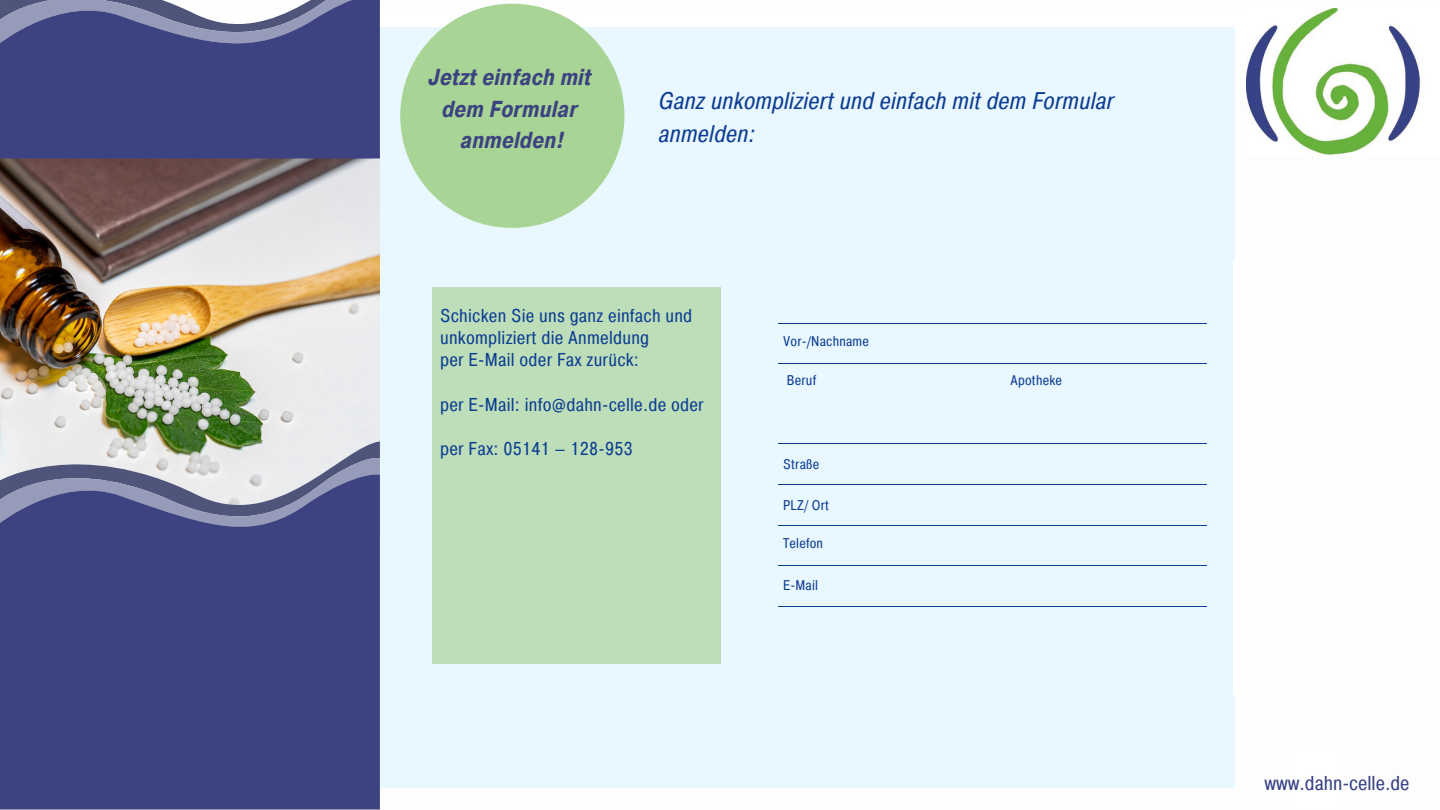
<style>
.page{position:relative;width:1440px;height:810px;background:#fff}
.page>*{position:absolute;margin:0;border:0;box-sizing:border-box;transform-origin:0 0}
.t1{font:italic 24px/33px "Pragmatica Cond";letter-spacing:.005em;color:#0d3d92}
.t2{font:italic 700 23px "Pragmatica Cond";color:#3c4380}
.t3{font:20px "Pragmatica Cond";color:#384286}
.t4{font:18.5px/22.1px "Pragmatica Cond";letter-spacing:.015em;color:#0d3d92}
.t5{font:14px "Pragmatica Cond";letter-spacing:.015em;color:#0d3d92}
</style>
<div class="page">
<div style="left:380px;top:253px;width:859px;height:446px;background:#e9f7ff"></div>
<div style="left:1234px;top:253px;width:5px;height:446px;background:#fff"></div>
<hr style="left:778px;top:323px;width:428px;height:1px;background:#0d3d92">
<hr style="left:778px;top:363px;width:428px;height:1px;background:#0d3d92">
<hr style="left:778px;top:443px;width:428px;height:1px;background:#0d3d92">
<hr style="left:778px;top:485px;width:428px;height:1px;background:#0d3d92">
<hr style="left:778px;top:525px;width:428px;height:1px;background:#0d3d92">
<hr style="left:778px;top:565px;width:428px;height:1px;background:#0d3d92">
<hr style="left:778px;top:606px;width:428px;height:1px;background:#0d3d92">
<div style="left:432px;top:287px;width:289px;height:377px;background:#bddeb9"></div>
<img style="left:0;top:158px;width:380px;height:278px">
<svg style="left:0;top:0;width:380px;height:158px;background:#4b5189"></svg>
<svg style="left:0;top:436px;width:380px;height:34px;background:#ccd1ce"></svg>
<svg style="left:0;top:470px;width:380px;height:340px;background:#464c85"></svg>
<div style="left:380px;top:28px;width:854px;height:230px;background:#e9f7ff"></div>
<div style="left:400px;top:4px;width:224px;height:224px;background:#a8d596;border-radius:50%"></div>
<div style="left:380px;top:695px;width:854px;height:92px;background:#e9f7ff"></div>
<img style="left:1246px;top:8px;width:175px;height:147px">
<p class="t2" style="left:428px;top:62px;width:165px">Jetzt einfach mit</p>
<p class="t2" style="left:442px;top:93px;width:137px">dem Formular</p>
<p class="t2" style="left:460px;top:125px;width:106px">anmelden!</p>
<p class="t1" style="left:659px;top:86px;width:457px">Ganz unkompliziert und einfach mit dem Formular anmelden:</p>
<p class="t4" style="left:440px;top:306px;width:254px">Schicken Sie uns ganz einfach und unkompliziert die Anmeldung</p>
<p class="t4" style="left:440px;top:350px;width:200px">per E-Mail oder Fax zurück:</p>
<p class="t4" style="left:440px;top:394px;width:265px">per E-Mail: info@dahn-celle.de oder</p>
<p class="t4" style="left:440px;top:438px;width:194px">per Fax: 05141 – 128-953</p>
<p class="t5" style="left:783px;top:332px;width:87px">Vor-/Nachname</p>
<p class="t5" style="left:787px;top:371px;width:31px">Beruf</p>
<p class="t5" style="left:783px;top:455px;width:38px">Straße</p>
<p class="t5" style="left:783px;top:496px;width:47px">PLZ/ Ort</p>
<p class="t5" style="left:783px;top:534px;width:41px">Telefon</p>
<p class="t5" style="left:783px;top:576px;width:36px">E-Mail</p>
<p class="t5" style="left:1011px;top:371px;width:53px">Apotheke</p>
<p class="t3" style="left:1264px;top:770px;width:147px">www.dahn-celle.de</p>
</div>
